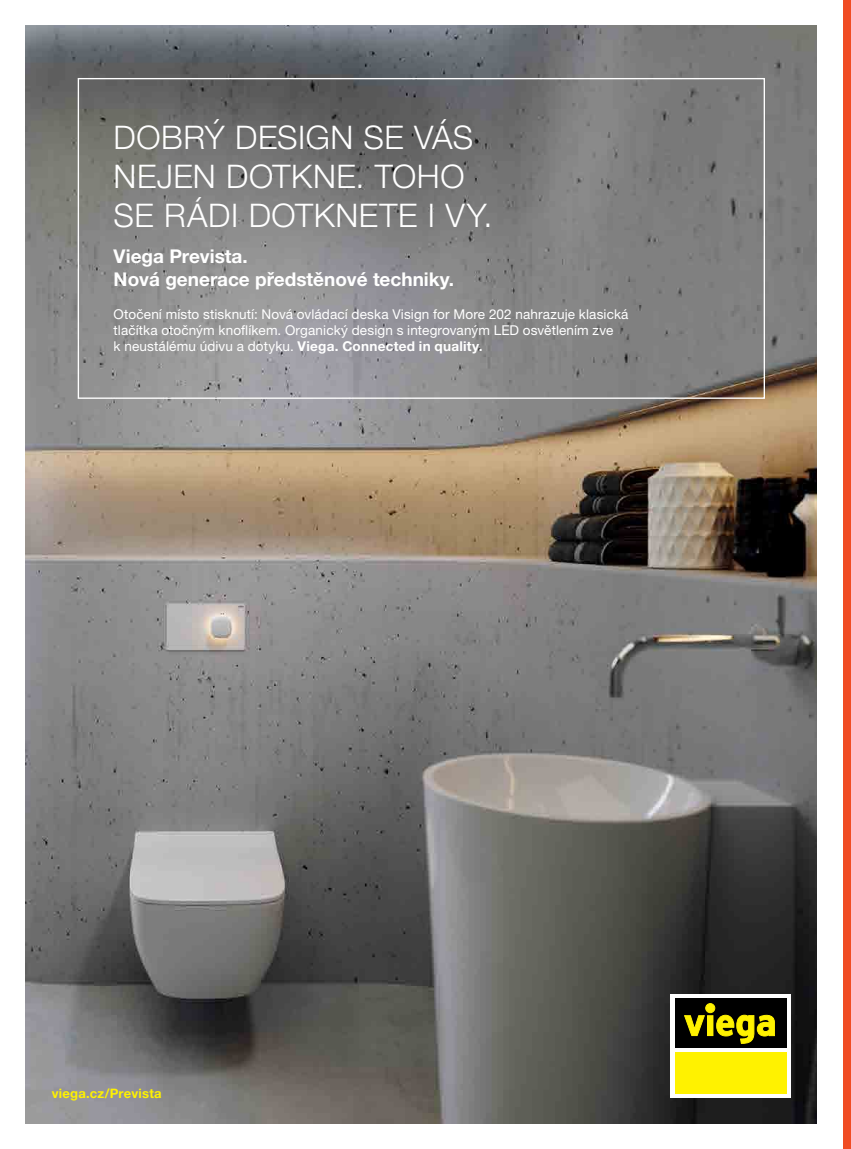
<style>
.page{position:relative;width:851px;height:1149px;background:#fff}
.page>*{position:absolute;margin:0;border:0;box-sizing:border-box;transform-origin:0 0}
.t1{font:32.55px/39px "M Ying Hei PR Cfor Viega W3";letter-spacing:.015em;color:#fff}
.t2{font:18.9px/22.8px "M Ying Hei PR Cfor Viega W7";color:#fff}
.t3{font:13.5px/16.2px "M Ying Hei PR Cfor Viega W4";letter-spacing:.01em;color:#fff}
.t4{font:13.5px "M Ying Hei PR Cfor Viega W7";letter-spacing:.02em;color:#fff}
.t5{font:13.05px "M Ying Hei PR Cfor Viega W7";letter-spacing:.02em;color:#fff200}
.s1{font-family:"M Ying Hei PR Cfor Viega W4"}
</style>
<div class="page">
<div style="left:842px;top:0;width:8px;height:1148px;background:#f04c24"></div>
<img style="left:26px;top:26px;width:790px;height:1096px">
<svg style="left:670px;top:993px;width:120px;height:104px"></svg>
<div style="left:674px;top:1051px;width:112px;height:41px;background:#fff200"></div>
<div style="left:674px;top:997px;width:112px;height:50px;background:#000"></div>
<svg style="left:684px;top:1015px;width:21px;height:20px"></svg>
<div style="left:707px;top:1015px;width:5px;height:20px;background:#fff200"></div>
<div style="left:707px;top:1014px;width:6px;height:21px;border:1px solid #fff200"></div>
<div style="left:705px;top:1003px;width:9px;height:9px;background:#fff200;border-radius:50%"></div>
<div style="left:705px;top:1002px;width:10px;height:10px;border:1px solid #fff200;border-radius:50%"></div>
<svg style="left:716px;top:1014px;width:59px;height:29px"></svg>
<h1 class="t1" style="left:114px;top:117px;width:380px">DOBRÝ DESIGN SE VÁS<br>NEJEN DOTKNE. TOHO<br>SE RÁDI DOTKNETE I VY.</h1>
<h2 class="t2" style="left:114px;top:245px;width:342px">Viega Prevista.<br>Nová generace předstěnové techniky.</h2>
<p class="t3" style="left:114px;top:306px;width:516px">Otočení místo stisknutí: Nová ovládací deska Visign for More 202 nahrazuje klasická tlačítka otočným knoflíkem. Organický design s integrovaným LED osvětlením zve</p>
<p class="t4" style="left:114px;top:338px;width:370px"><span class="s1">k neustálému údivu a dotyku.</span> Viega. Connected in quality.</p>
<p class="t5" style="left:52px;top:1084px;width:111px">viega.cz/Prevista</p>
</div>
